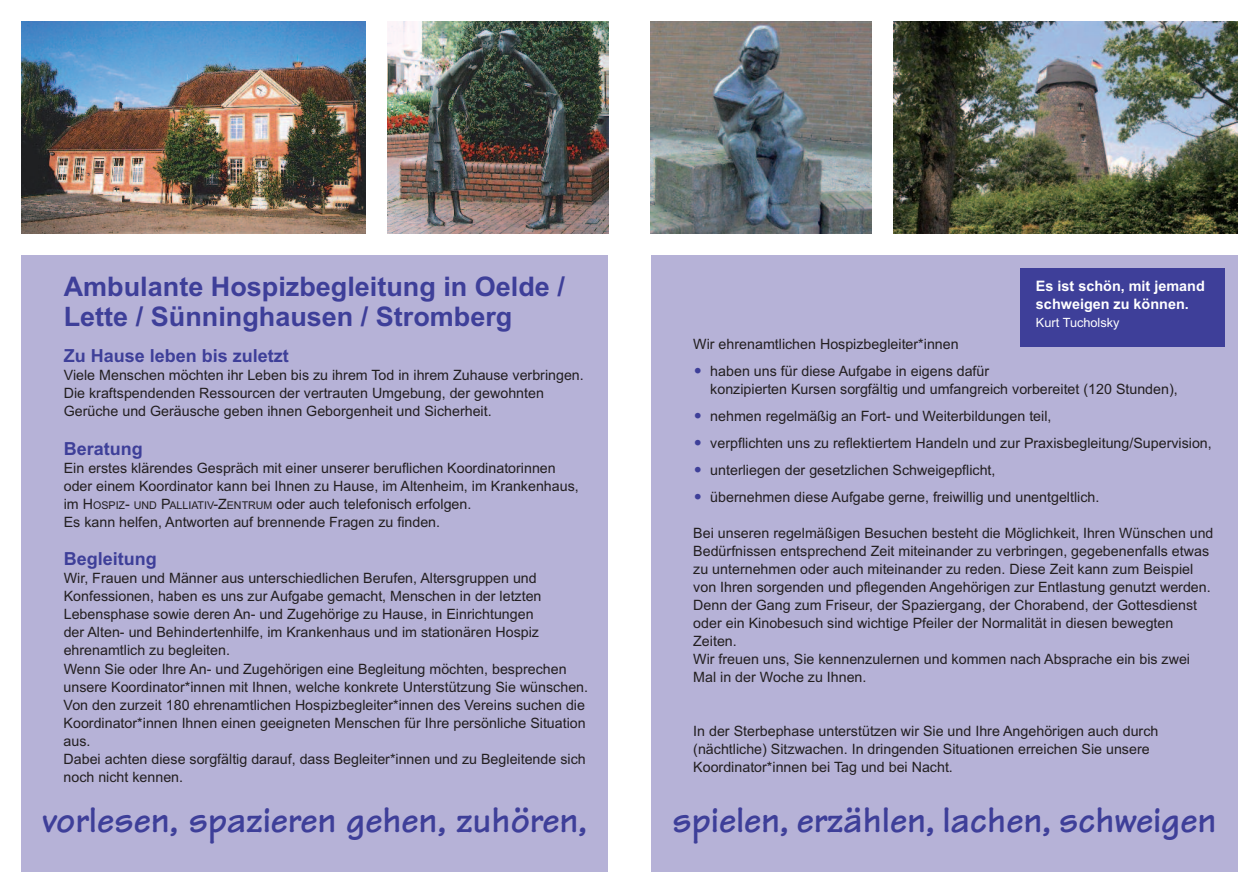
<style>
.page{position:relative;width:1259px;height:893px;background:#fff}
.page>*{position:absolute;margin:0;border:0;box-sizing:border-box;transform-origin:0 0}
.t1{font:700 37.5px "Tekton";color:#3e3f99}
.t2{font:700 27px/30px "Arial";color:#3e3f99}
.t3{font:700 18px "Arial";color:#3e3f99}
.t4{font:700 14.4px/18px "Arial";color:#fff}
.t5{font:14.25px/18px "Arial";color:#231f20}
.t6{font:12.75px "Arial";color:#fff}
.s1{font-size:10.65px}
</style>
<div class="page">
<img style="left:21px;top:21px;width:345px;height:213px">
<img style="left:387px;top:21px;width:221px;height:213px">
<div style="left:21px;top:255px;width:587px;height:617px;background:#b6b2d7"></div>
<div style="left:651px;top:255px;width:586px;height:617px;background:#b6b2d7"></div>
<div style="left:1020px;top:268px;width:205px;height:78px;background:#3e3f99"></div>
<img style="left:893px;top:21px;width:344px;height:213px">
<img style="left:651px;top:21px;width:221px;height:213px">
<h2 class="t2" style="left:64px;top:272px;width:503px">Ambulante Hospizbegleitung in Oelde /<br>Lette / Sünninghausen / Stromberg</h2>
<p class="t3" style="left:64px;top:345px;width:227px">Zu Hause leben bis zuletzt</p>
<p class="t5" style="left:64px;top:366px;width:521px">Viele Menschen möchten ihr Leben bis zu ihrem Tod in ihrem Zuhause verbringen.<br>Die kraftspendenden Ressourcen der vertrauten Umgebung, der gewohnten<br>Gerüche und Geräusche geben ihnen Geborgenheit und Sicherheit.</p>
<p class="t3" style="left:64px;top:438px;width:81px">Beratung</p>
<p class="t5" style="left:64px;top:459px;width:516px">Ein erstes klärendes Gespräch mit einer unserer beruflichen Koordinatorinnen oder einem Koordinator kann bei Ihnen zu Hause, im Altenheim, im Krankenhaus, im H<span class="s1">OSPIZ</span>- <span class="s1">UND</span> P<span class="s1">ALLIATIV</span>-Z<span class="s1">ENTRUM</span> oder auch telefonisch erfolgen.<br>Es kann helfen, Antworten auf brennende Fragen zu finden.</p>
<p class="t3" style="left:64px;top:548px;width:94px">Begleitung</p>
<p class="t5" style="left:64px;top:569px;width:526px">Wir, Frauen und Männer aus unterschiedlichen Berufen, Altersgruppen und Konfessionen, haben es uns zur Aufgabe gemacht, Menschen in der letzten Lebensphase sowie deren An- und Zugehörige zu Hause, in Einrichtungen<br>der Alten- und Behindertenhilfe, im Krankenhaus und im stationären Hospiz ehrenamtlich zu begleiten.<br>Wenn Sie oder Ihre An- und Zugehörigen eine Begleitung möchten, besprechen unsere Koordinator*innen mit Ihnen, welche konkrete Unterstützung Sie wünschen.<br>Von den zurzeit 180 ehrenamtlichen Hospizbegleiter*innen des Vereins suchen die Koordinator*innen Ihnen einen geeigneten Menschen für Ihre persönliche Situation aus.<br>Dabei achten diese sorgfältig darauf, dass Begleiter*innen und zu Begleitende sich noch nicht kennen.</p>
<h1 class="t1" style="left:43px;top:807px;width:546px">vorlesen, spazieren gehen, zuhören,</h1>
<p class="t4" style="left:1036px;top:277px;width:170px">Es ist schön, mit jemand schweigen zu können.</p>
<p class="t6" style="left:1036px;top:315px;width:85px">Kurt Tucholsky</p>
<p class="t5" style="left:710px;top:331px;width:280px;line-height:27px;text-indent:-17px">Wir ehrenamtlichen Hospizbegleiter*innen haben uns für diese Aufgabe in eigens dafür</p>
<p class="t5" style="left:710px;top:376px;width:503px;line-height:27px">konzipierten Kursen sorgfältig und umfangreich vorbereitet (120 Stunden), nehmen regelmäßig an Fort- und Weiterbildungen teil,<br>verpflichten uns zu reflektiertem Handeln und zur Praxisbegleitung/Supervision, unterliegen der gesetzlichen Schweigepflicht,<br>übernehmen diese Aufgabe gerne, freiwillig und unentgeltlich.</p>
<p class="t5" style="left:693px;top:524px;width:521px">Bei unseren regelmäßigen Besuchen besteht die Möglichkeit, Ihren Wünschen und Bedürfnissen entsprechend Zeit miteinander zu verbringen, gegebenenfalls etwas zu unternehmen oder auch miteinander zu reden. Diese Zeit kann zum Beispiel von Ihren sorgenden und pflegenden Angehörigen zur Entlastung genutzt werden.<br>Denn der Gang zum Friseur, der Spaziergang, der Chorabend, der Gottesdienst oder ein Kinobesuch sind wichtige Pfeiler der Normalität in diesen bewegten Zeiten.<br>Wir freuen uns, Sie kennenzulernen und kommen nach Absprache ein bis zwei Mal in der Woche zu Ihnen.</p>
<p class="t5" style="left:693px;top:722px;width:467px">In der Sterbephase unterstützen wir Sie und Ihre Angehörigen auch durch (nächtliche) Sitzwachen. In dringenden Situationen erreichen Sie unsere<br>Koordinator*innen bei Tag und bei Nacht.</p>
<h1 class="t1" style="left:672px;top:807px;width:546px">spielen, erzählen, lachen, schweigen</h1>
</div>
